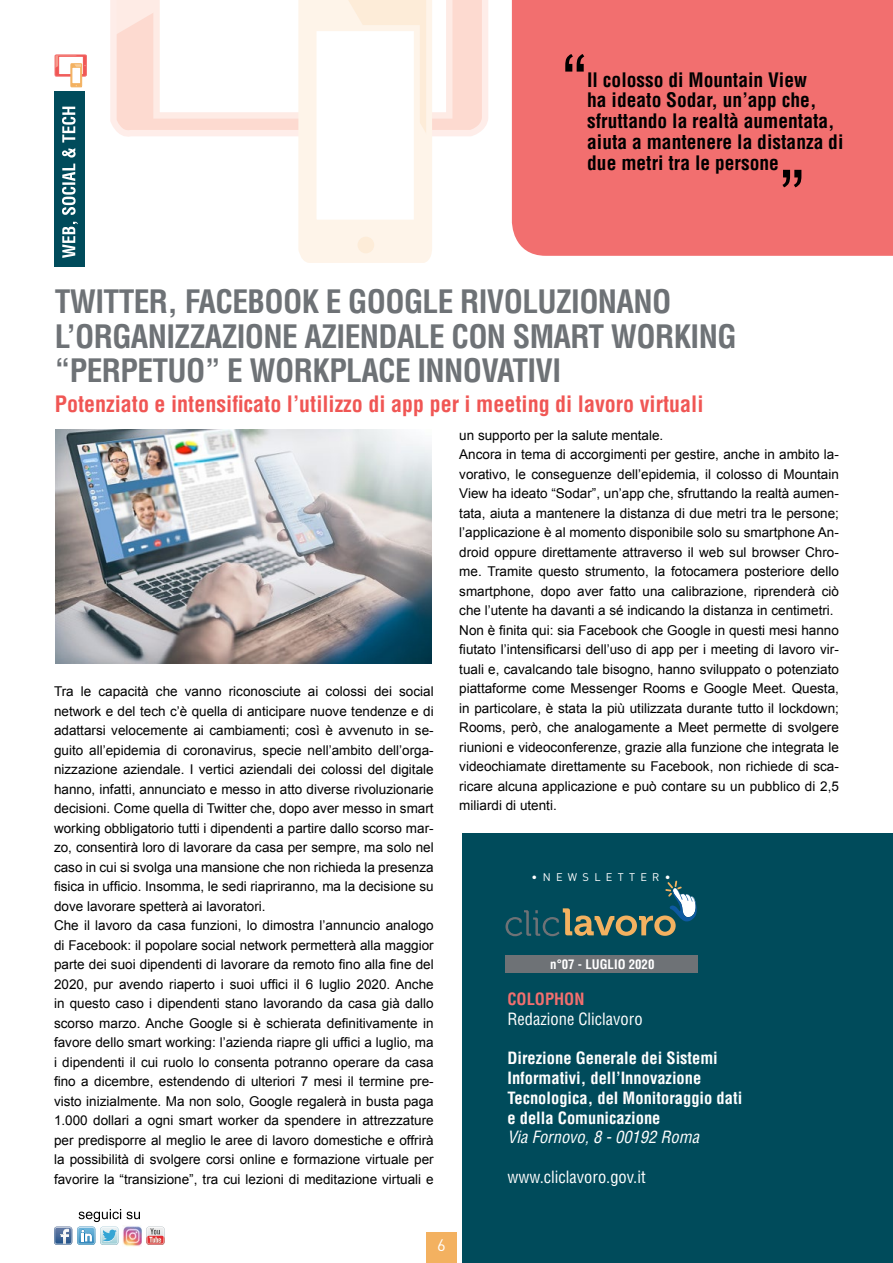
<style>
.page{position:relative;width:893px;height:1263px;background:#fff}
.page>*{position:absolute;margin:0;border:0;box-sizing:border-box;transform-origin:0 0}
.t1{font:700 condensed 31.5px/34.5px "Helvetica";letter-spacing:-.02em;color:#6e7276}
.t2{font:700 condensed 22.05px "Helvetica";color:#f05654}
.t3{font:700 condensed 19.5px/20.9px "Helvetica";color:#000}
.t4{font:700 condensed 16.5px/19.8px "Helvetica";color:#fff}
.t5{font:condensed 16.5px "Helvetica";color:#fff}
.t6{font:italic condensed 16.5px "Helvetica";color:#fff}
.t7{font:700 condensed 16.5px "Helvetica";color:#f26f6f}
.t8{font:16.5px "DIN";color:#fff}
.t9{font:13.5px/19.5px "Arial";color:#000}
.t10{font:700 condensed 12.9px "Helvetica";color:#fff}
.t11{font:10.95px "DIN";letter-spacing:.48em;color:#fff}
</style>
<div class="page">
<svg style="left:54px;top:54px;width:33px;height:33px"></svg>
<div style="left:512px;top:0;width:381px;height:256px;background:#f26f6f"></div>
<div style="left:54px;top:91px;width:30px;height:176px;background:#004b5b"></div>
<svg style="left:62px;top:107px;width:16px;height:151px"></svg>
<svg style="left:565px;top:54px;width:19px;height:18px"></svg>
<svg style="left:782px;top:170px;width:19px;height:17px"></svg>
<svg style="left:110px;top:0;width:378px;height:136px;background:#fde0d8"></svg>
<div style="left:461px;top:0;width:16px;height:16px;background:#fddad0;border-radius:50%"></div>
<svg style="left:113px;top:0;width:339px;height:263px"></svg>
<div style="left:310px;top:25px;width:110px;height:201px;background:#fff;border:6px solid #fef4e9"></div>
<div style="left:358px;top:237px;width:16px;height:16px;background:#fdecd8;border-radius:50%"></div>
<div style="left:462px;top:833px;width:431px;height:430px;background:#004b5b"></div>
<div style="left:505px;top:955px;width:192px;height:18px;background:#6e7276"></div>
<svg style="left:505px;top:881px;width:192px;height:55px"></svg>
<img style="left:55px;top:430px;width:377px;height:233px">
<div style="left:426px;top:1233px;width:30px;height:30px;background:#f3b160"></div>
<svg style="left:54px;top:1209px;width:86px;height:36px"></svg>
<svg style="left:146px;top:1226px;width:19px;height:19px"></svg>
<img style="left:123px;top:1225px;width:19px;height:21px">
<h3 class="t3" style="left:587px;top:69px;width:258px">Il colosso di Mountain View<br>ha ideato Sodar, un’app che, sfruttando la realtà aumentata, aiuta a mantenere la distanza di due metri tra le persone</h3>
<h1 class="t1" style="left:55px;top:284px;width:679px">Twitter, Facebook e Google rivoluzionano l’organizzazione aziendale con smart working “perpetuo” e workplace innovativi</h1>
<h2 class="t2" style="left:55px;top:391px;width:650px">Potenziato e intensificato l’utilizzo di app per i meeting di lavoro virtuali</h2>
<p class="t9" style="left:54px;top:682px;width:381px">Tra le capacità che vanno riconosciute ai colossi dei social network e del tech c’è quella di anticipare nuove tendenze e di adattarsi velocemente ai cambiamenti; così è avvenuto in se&shy;guito all’epidemia di coronavirus, specie nell’ambito dell’orga&shy;nizzazione aziendale. I vertici aziendali dei colossi del digitale hanno, infatti, annunciato e messo in atto diverse rivoluzionarie decisioni. Come quella di Twitter che, dopo aver messo in smart working obbligatorio tutti i dipendenti a partire dallo scorso mar&shy;zo, consentirà loro di lavorare da casa per sempre, ma solo nel caso in cui si svolga una mansione che non richieda la presenza fisica in ufficio. Insomma, le sedi riapriranno, ma la decisione su dove lavorare spetterà ai lavoratori.<br>Che il lavoro da casa funzioni, lo dimostra l’annuncio analogo di Facebook: il popolare social network permetterà alla maggior parte dei suoi dipendenti di lavorare da remoto fino alla fine del 2020, pur avendo riaperto i suoi uffici il 6 luglio 2020. Anche in questo caso i dipendenti stano lavorando da casa già dallo scorso marzo. Anche Google si è schierata definitivamente in favore dello smart working: l’azienda riapre gli uffici a luglio, ma i dipendenti il cui ruolo lo consenta potranno operare da casa fino a dicembre, estendendo di ulteriori 7 mesi il termine pre&shy;visto inizialmente. Ma non solo, Google regalerà in busta paga 1.000 dollari a ogni smart worker da spendere in attrezzature per predisporre al meglio le aree di lavoro domestiche e offrirà la possibilità di svolgere corsi online e formazione virtuale per favorire la “transizione”, tra cui lezioni di meditazione virtuali e</p>
<p class="t9" style="left:459px;top:425px;width:381px">un supporto per la salute mentale.<br>Ancora in tema di accorgimenti per gestire, anche in ambito la&shy;vorativo, le conseguenze dell’epidemia, il colosso di Mountain View ha ideato “Sodar”, un’app che, sfruttando la realtà aumen&shy;tata, aiuta a mantenere la distanza di due metri tra le persone; l’applicazione è al momento disponibile solo su smartphone An&shy;droid oppure direttamente attraverso il web sul browser Chro&shy;me. Tramite questo strumento, la fotocamera posteriore dello smartphone, dopo aver fatto una calibrazione, riprenderà ciò che l’utente ha davanti a sé indicando la distanza in centimetri.<br>Non è finita qui: sia Facebook che Google in questi mesi hanno fiutato l’intensificarsi dell’uso di app per i meeting di lavoro vir&shy;tuali e, cavalcando tale bisogno, hanno sviluppato o potenziato piattaforme come Messenger Rooms e Google Meet. Questa, in particolare, è stata la più utilizzata durante tutto il lockdown; Rooms, però, che analogamente a Meet permette di svolgere riunioni e videoconferenze, grazie alla funzione che integrata le videochiamate direttamente su Facebook, non richiede di sca&shy;ricare alcuna applicazione e può contare su un pubblico di 2,5 miliardi di utenti.</p>
<p class="t11" style="left:532px;top:870px;width:140px">•NEWSLETTER•</p>
<p class="t10" style="left:550px;top:956px;width:106px">n°07 - luglio 2020</p>
<p class="t7" style="left:507px;top:989px;width:11px">COLOPHON</p>
<p class="t5" style="left:507px;top:1008px;width:137px">Redazione Cliclavoro</p>
<p class="t4" style="left:507px;top:1048px;width:236px">Direzione Generale dei Sistemi<br>Informativi, dell’Innovazione<br>Tecnologica, del Monitoraggio dati e della Comunicazione</p>
<p class="t6" style="left:507px;top:1127px;width:193px">Via Fornovo, 8 - 00192 Roma</p>
<p class="t5" style="left:507px;top:1167px;width:140px">www.cliclavoro.gov.it</p>
<p class="t8" style="left:437px;top:1234px;width:10px">6</p>
</div>
